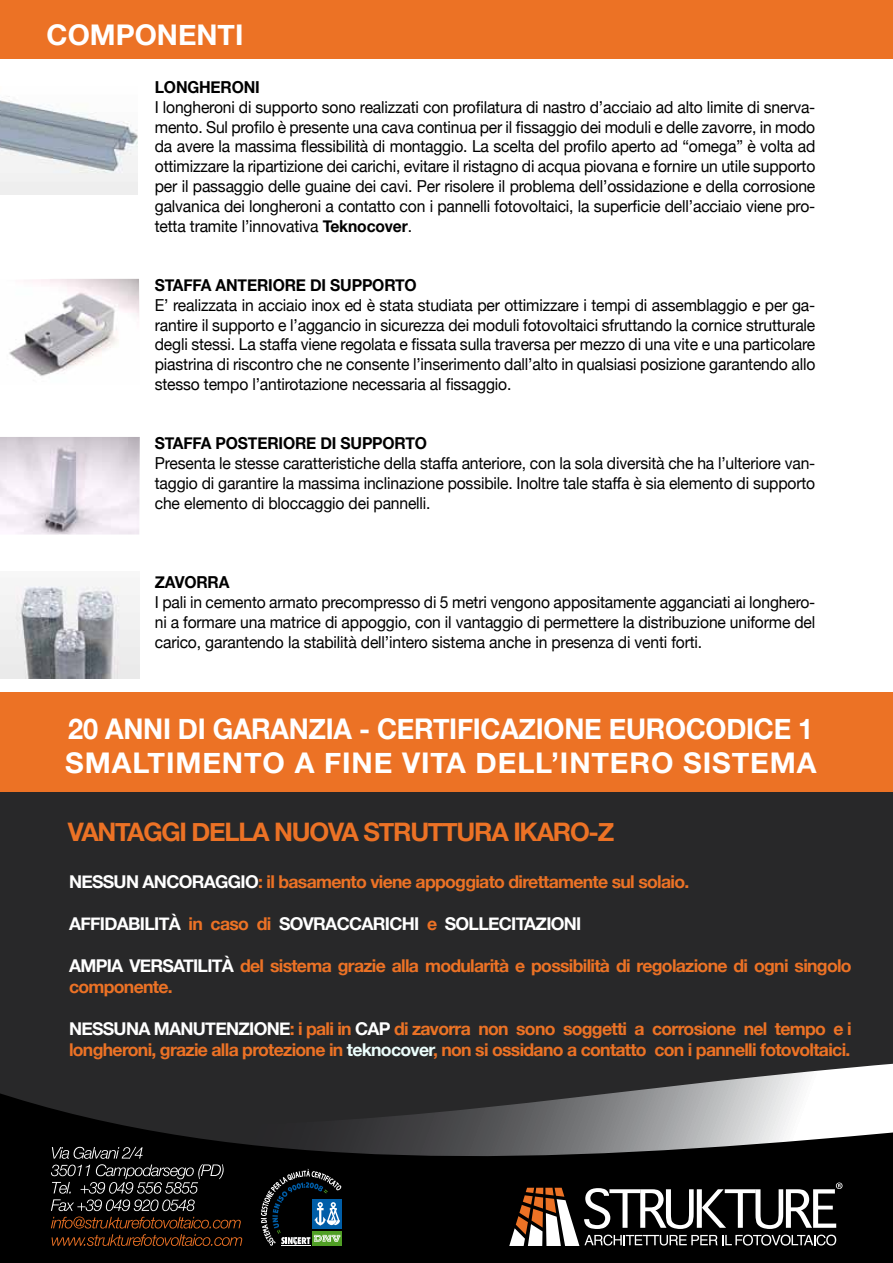
<style>
.page{position:relative;width:893px;height:1263px;background:#fff}
.page>*{position:absolute;margin:0;border:0;box-sizing:border-box;transform-origin:0 0}
.t1{font:700 28.5px/34.2px "Helvetica Neue";color:#fff;scale:.95 1}
.t2{font:700 28.5px "Helvetica Neue";color:#fff}
.t3{font:700 25.5px "Helvetica Neue";letter-spacing:-.05em;color:#ec7225}
.t4{font:700 17.7px/21px "Helvetica Neue";letter-spacing:-.04em;color:#ec7225}
.t5{font:700 17.7px "Helvetica Neue";letter-spacing:-.04em;color:#fff}
.t6{font:16.5px/19.8px "Helvetica Neue";letter-spacing:-.01em;color:#000;text-align:justify;scale:.95 1}
.t7{font:700 16.5px "Helvetica Neue";letter-spacing:-.01em;color:#000;scale:.95 1}
.s1{font-weight:700}
.s2{color:#fff}
.s3{color:#ec7225}
.s4{color:#ec7325}
.s5{color:#ecfefc}
</style>
<div class="page">
<div style="left:0;top:0;width:893px;height:59px;background:#ec7225"></div>
<img style="left:9px;top:279px;width:130px;height:97px">
<img style="left:0;top:437px;width:140px;height:97px">
<div style="left:0;top:792px;width:893px;height:272px;background:#282829"></div>
<svg style="left:0;top:1064px;width:890px;height:25px;background:#434344"></svg>
<div style="left:0;top:693px;width:893px;height:99px;background:#ec7225"></div>
<img style="left:0;top:585px;width:140px;height:93px">
<img style="left:0;top:96px;width:138px;height:98px">
<svg style="left:0;top:1089px;width:893px;height:174px;background:#2d2e2e"></svg>
<svg style="left:52px;top:1234px;width:190px;height:12px;background:#381b08"></svg>
<svg style="left:51px;top:1147px;width:190px;height:81px;background:#231f1c"></svg>
<svg style="left:509px;top:1182px;width:333px;height:64px"></svg>
<svg style="left:261px;top:1169px;width:81px;height:78px;background:#283a3d"></svg>
<h1 class="t2" style="left:47px;top:17px;width:198px">COMPONENTI</h1>
<p class="t7" style="left:155px;top:77px;width:112px">LONGHERONI</p>
<p class="t6" style="left:155px;top:97px;width:697px">I longheroni di supporto sono realizzati con profilatura di nastro d’acciaio ad alto limite di snerva&shy;mento. Sul profilo è presente una cava continua per il fissaggio dei moduli e delle zavorre, in modo da avere la massima flessibilità di montaggio. La scelta del profilo aperto ad “omega” è volta ad ottimizzare la ripartizione dei carichi, evitare il ristagno di acqua piovana e fornire un utile supporto per il passaggio delle guaine dei cavi. Per risolere il problema dell’ossidazione e della corrosione galvanica dei longheroni a contatto con i pannelli fotovoltaici, la superficie dell’acciaio viene pro&shy;tetta tramite l’innovativa <span class="s1">Teknocover</span>.</p>
<p class="t7" style="left:155px;top:275px;width:277px">STAFFA ANTERIORE DI SUPPORTO</p>
<p class="t6" style="left:155px;top:295px;width:697px">E’ realizzata in acciaio inox ed è stata studiata per ottimizzare i tempi di assemblaggio e per ga&shy;rantire il supporto e l’aggancio in sicurezza dei moduli fotovoltaici sfruttando la cornice strutturale degli stessi. La staffa viene regolata e fissata sulla traversa per mezzo di una vite e una particolare piastrina di riscontro che ne consente l’inserimento dall’alto in qualsiasi posizione garantendo allo stesso tempo l’antirotazione necessaria al fissaggio.</p>
<p class="t7" style="left:155px;top:433px;width:288px">STAFFA POSTERIORE DI SUPPORTO</p>
<p class="t6" style="left:155px;top:453px;width:697px">Presenta le stesse caratteristiche della staffa anteriore, con la sola diversità che ha l’ulteriore van&shy;taggio di garantire la massima inclinazione possibile. Inoltre tale staffa è sia elemento di supporto che elemento di bloccaggio dei pannelli.</p>
<p class="t7" style="left:155px;top:572px;width:80px">ZAVORRA</p>
<p class="t6" style="left:155px;top:592px;width:697px">I pali in cemento armato precompresso di 5 metri vengono appositamente agganciati ai longhero&shy;ni a formare una matrice di appoggio, con il vantaggio di permettere la distribuzione uniforme del carico, garantendo la stabilità dell’intero sistema anche in presenza di venti forti.</p>
<h1 class="t1" style="left:65px;top:711px;width:792px">20 ANNI DI GARANZIA - CERTIFICAZIONE EUROCODICE 1<br>SMALTIMENTO A FINE VITA DELL’INTERO SISTEMA</h1>
<h2 class="t3" style="left:68px;top:816px;width:548px">VANTAGGI DELLA NUOVA STRUTTURA IKARO-Z</h2>
<p class="t4" style="left:69px;top:871px;width:622px"><span class="s2">NESSUN ANCORAGGIO</span>: il basamento viene appoggiato direttamente sul solaio.</p>
<p class="t5" style="left:69px;top:913px;width:514px">AFFIDABILITÀ <span class="s3">in caso di</span> SOVRACCARICHI <span class="s3">e</span> SOLLECITAZIONI</p>
<p class="t4" style="left:69px;top:955px;width:784px"><span class="s2">AMPIA VERSATILITÀ</span> del sistema grazie alla modularità e possibilità di regolazione di ogni singolo componente.</p>
<p class="t4" style="left:69px;top:1018px;width:784px"><span class="s2">NESSUNA MANUTENZIONE</span>: i pali in <span class="s2">CAP</span> <span class="s4">di zavorra</span> non sono soggetti a corrosione nel tempo e i longheroni, grazie alla protezione in <span class="s5">teknocover</span>, non si ossidano a contatto con i pannelli fotovoltaici.</p>
</div>
